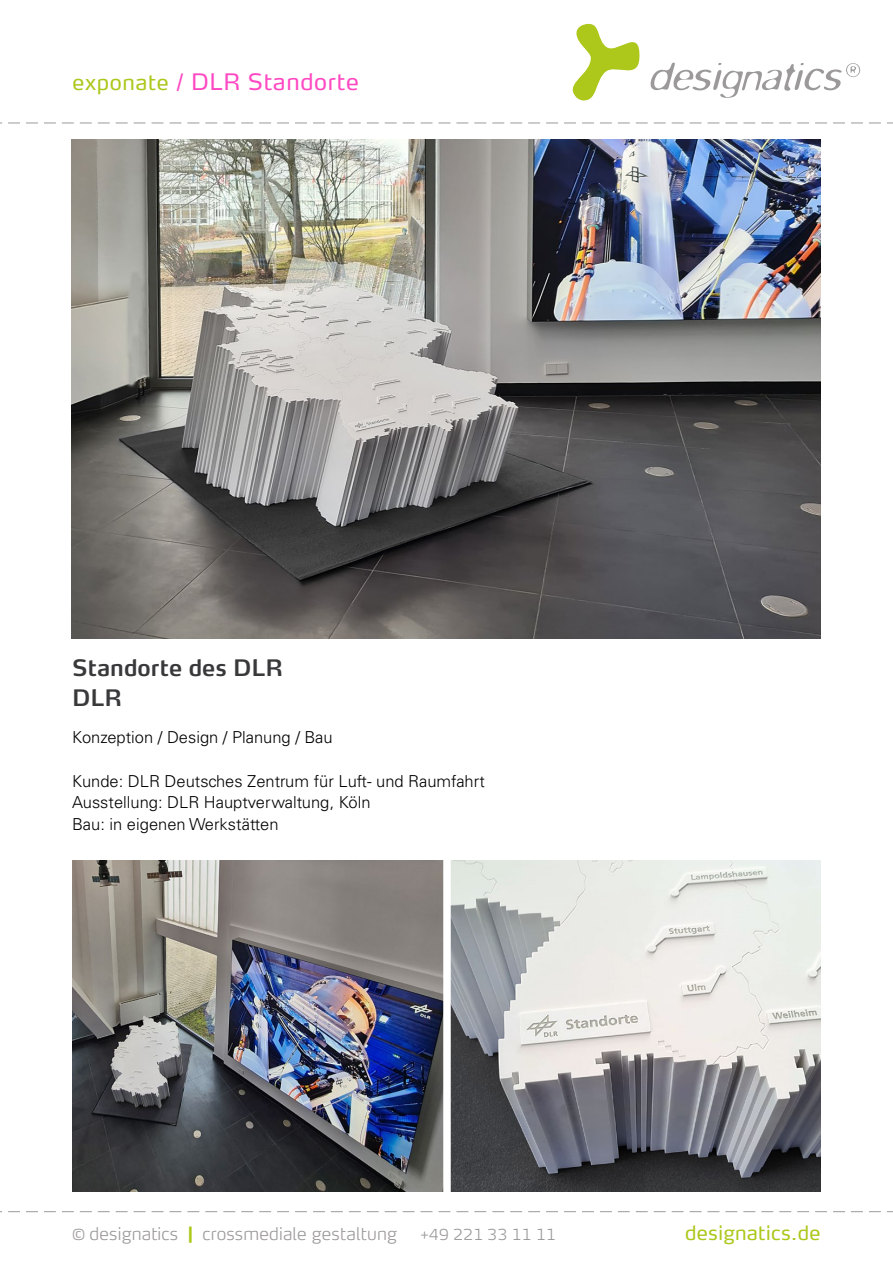
<style>
.page{position:relative;width:893px;height:1263px;background:#fff}
.page>*{position:absolute;margin:0;border:0;box-sizing:border-box;transform-origin:0 0}
.t1{font:22.5px "Max Pro";letter-spacing:.03em;color:#ff49c3}
.t2{font:600 22.5px/30px "Max Pro";color:#39383a}
.t3{font:19.5px "Max Pro";letter-spacing:.01em;color:#adc71b}
.t4{font:200 17.25px "Max Pro";letter-spacing:.01em;color:#9c999a}
.t5{font:300 16.5px/21.8px "Univers LT Std";color:#000}
.t6{font:200 15px "Max Pro";letter-spacing:.01em;color:#9c999a}
.s1{font-size:21px;color:#adc71b}
.s2{font-size:21px}
.s3{font-size:15px}
.s4{font-weight:900;color:#adc71b}
</style>
<div class="page">
<svg style="left:572px;top:24px;width:68px;height:76px"></svg>
<svg style="left:650px;top:63px;width:210px;height:35px"></svg>
<svg style="left:0;top:123px;width:893px;height:1px"></svg>
<svg style="left:0;top:1211px;width:893px;height:1px"></svg>
<img style="left:72px;top:140px;width:749px;height:499px">
<img style="left:72px;top:861px;width:371px;height:330px">
<img style="left:451px;top:861px;width:370px;height:330px">
<h1 class="t1" style="left:72px;top:63px;width:288px"><span class="s1">exponate</span> <span class="s2">/</span> DLR Standorte</h1>
<h1 class="t2" style="left:72px;top:650px;width:212px">Standorte des DLR<br>DLR</h1>
<p class="t5" style="left:72px;top:726px;width:262px">Konzeption / Design / Planung / Bau</p>
<p class="t5" style="left:72px;top:770px;width:414px">Kunde: DLR Deutsches Zentrum für Luft- und Raumfahrt<br>Ausstellung: DLR Hauptverwaltung, Köln<br>Bau: in eigenen Werkstätten</p>
<p class="t4" style="left:72px;top:1220px;width:326px"><span class="s3">©</span> designatics <span class="s4">|</span> crossmediale gestaltung</p>
<p class="t6" style="left:420px;top:1223px;width:137px">+49 221 33 11 11</p>
<p class="t3" style="left:685px;top:1217px;width:137px">designatics.de</p>
</div>
